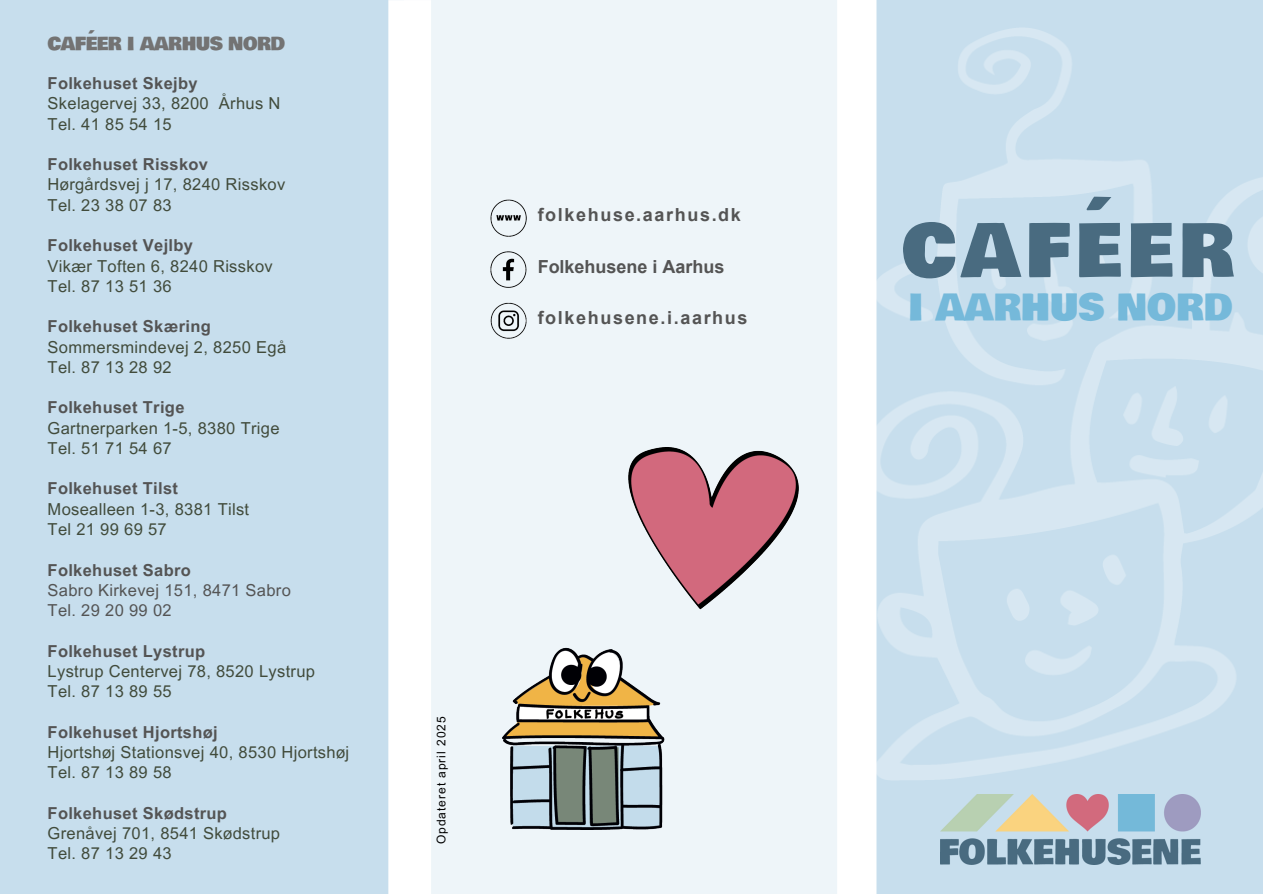
<style>
.page{position:relative;width:1263px;height:894px;background:#fff}
.page>*{position:absolute;margin:0;border:0;box-sizing:border-box;transform-origin:0 0}
.t1{font:72px "Bowlby One";letter-spacing:.08em;color:#496b80}
.t2{font:36px "Bowlby One";color:#75b9da}
.t3{font:700 18px "Arial";letter-spacing:.09em;color:#545454}
.t4{font:700 18px "Arial";color:#545454}
.t5{font:18px "Bowlby One";letter-spacing:-.02em;color:#737373}
.t6{font:16.5px/20.2px "Arial MT Pro";letter-spacing:.02em;color:#414b3b}
.t7{font:16.5px/20.2px "Arial MT Pro";letter-spacing:.02em;color:#545454}
.t8{font:12px "Arial MT Pro";letter-spacing:.08em;color:#000}
.s1{font-weight:700;color:#545454}
.s2{font-weight:700}
</style>
<div class="page">
<div style="left:0;top:0;width:404px;height:893px;background:#c7deed"></div>
<div style="left:861px;top:0;width:402px;height:893px;background:#c7deed"></div>
<div style="left:404px;top:0;width:456px;height:893px;background:#eef5f9"></div>
<img style="left:876px;top:27px;width:387px;height:753px">
<img style="left:941px;top:794px;width:259px;height:70px">
<div style="left:388px;top:0;width:43px;height:893px;background:#fff"></div>
<div style="left:837px;top:0;width:39px;height:893px;background:#fff"></div>
<img style="left:502px;top:647px;width:163px;height:182px">
<img style="left:490px;top:199px;width:37px;height:38px">
<img style="left:490px;top:251px;width:37px;height:37px">
<img style="left:490px;top:302px;width:37px;height:37px">
<img style="left:628px;top:447px;width:170px;height:163px">
<p class="t5" style="left:48px;top:30px;width:239px">CAFÉER I AARHUS NORD</p>
<h3 class="t6" style="left:48px;top:75px;width:234px"><span class="s1">Folkehuset Skejby<br></span>Skelagervej 33, 8200 Århus N<br>Tel. 41 85 54 15</h3>
<h5 class="t6" style="left:48px;top:156px;width:239px"><span class="s1">Folkehuset Risskov<br></span>Hørgårdsvej j 17, 8240 Risskov<br>Tel. 23 38 07 83</h5>
<h5 class="t6" style="left:48px;top:237px;width:227px"><span class="s1">Folkehuset Vejlby<br></span>Vikær Toften 6, 8240 Risskov<br>Tel. 87 13 51 36</h5>
<h5 class="t6" style="left:48px;top:318px;width:240px"><span class="s1">Folkehuset Skæring<br></span>Sommersmindevej 2, 8250 Egå<br>Tel. 87 13 28 92</h5>
<h5 class="t6" style="left:48px;top:399px;width:233px"><span class="s1">Folkehuset Trige<br></span>Gartnerparken 1-5, 8380 Trige<br>Tel. 51 71 54 67</h5>
<h5 class="t6" style="left:48px;top:480px;width:203px"><span class="s1">Folkehuset Tilst<br></span>Mosealleen 1-3, 8381 Tilst<br>Tel 21 99 69 57</h5>
<h5 class="t7" style="left:48px;top:561px;width:245px"><span class="s2">Folkehuset Sabro<br></span>Sabro Kirkevej 151, 8471 Sabro<br>Tel. 29 20 99 02</h5>
<h5 class="t6" style="left:48px;top:642px;width:269px"><span class="s1">Folkehuset Lystrup<br></span>Lystrup Centervej 78, 8520 Lystrup<br>Tel. 87 13 89 55</h5>
<h5 class="t6" style="left:48px;top:723px;width:303px"><span class="s1">Folkehuset Hjortshøj<br></span>Hjortshøj Stationsvej 40, 8530 Hjortshøj<br>Tel. 87 13 89 58</h5>
<h5 class="t6" style="left:48px;top:804px;width:234px"><span class="s1">Folkehuset Skødstrup<br></span>Grenåvej 701, 8541 Skødstrup<br>Tel. 87 13 29 43</h5>
<h2 class="t8" style="left:437px;top:843px;width:129px;rotate:-90deg">Opdateret april 2025</h2>
<p class="t3" style="left:538px;top:208px;width:205px">folkehuse.aarhus.dk</p>
<p class="t4" style="left:538px;top:259px;width:188px">Folkehusene i Aarhus</p>
<h1 class="t3" style="left:538px;top:310px;width:211px">folkehusene.i.aarhus</h1>
<h5 class="t1" style="left:901px;top:196px;width:334px">CAFÉER</h5>
<p class="t2" style="left:908px;top:280px;width:326px">I AARHUS NORD</p>
</div>
